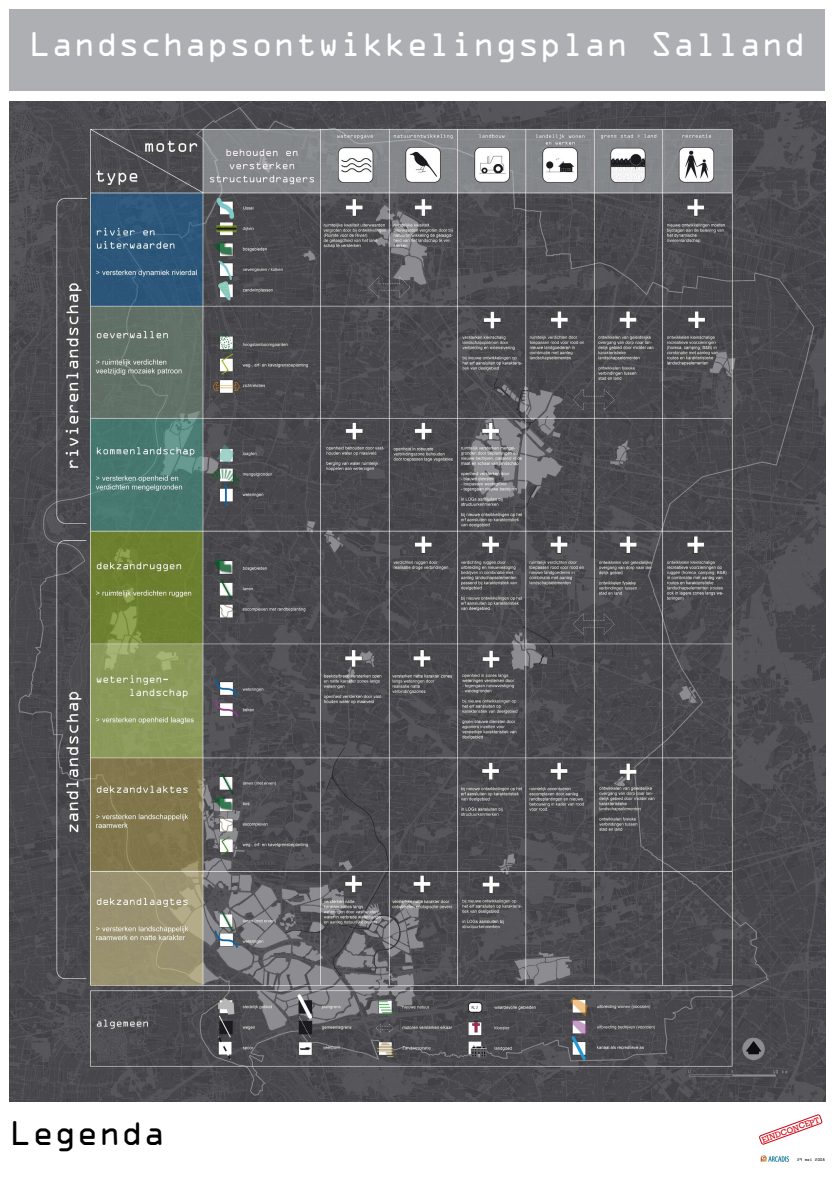
<style>
.page{position:relative;width:835px;height:1180px;background:#fff}
.page>*{position:absolute;margin:0;border:0;box-sizing:border-box;transform-origin:0 0}
.t1{font:30.8px "OCRA Std";color:#fff}
.t2{font:30.8px "OCRA Std";color:#000}
.t3{font:8.4px "Rockwell";color:#d1010e}
.t4{font:4.2px "OCRA Extended";color:#000}
</style>
<div class="page">
<img style="left:10px;top:101px;width:814px;height:1000px">
<div style="left:10px;top:10px;width:814px;height:81px;background:#aeafb2"></div>
<svg style="left:759px;top:1114px;width:63px;height:30px"></svg>
<img style="left:760px;top:1155px;width:29px;height:6px">
<p class="t1" style="left:29px;top:31px;width:778px">Landschapsontwikkelingsplan Salland</p>
<p class="t2" style="left:10px;top:1120px;width:157px">Legenda</p>
<p class="t3" style="left:760px;top:1135px;width:62px;rotate:-20deg">EINDCONCEPT</p>
<p class="t4" style="left:797px;top:1157px;width:29px">29 mei 2008</p>
</div>
